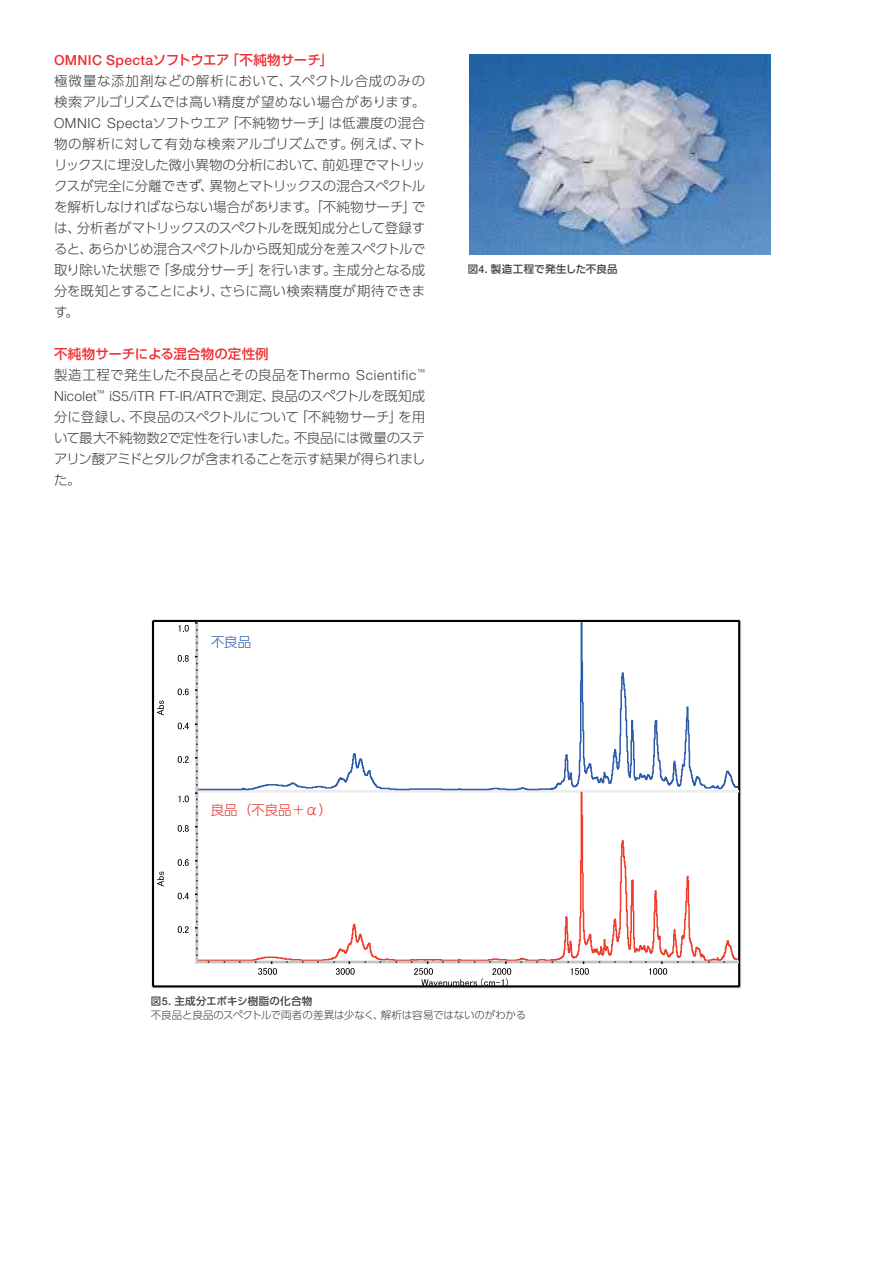
<style>
.page{position:relative;width:893px;height:1263px;background:#fff}
.page>*{position:absolute;margin:0;border:0;box-sizing:border-box;transform-origin:0 0}
.t1{font:300 13.95px "Helvetica Neue LTW1 G";letter-spacing:.02em;color:#404042}
.t2{font:300 13.5px/21px "UD Shin Go Pro";letter-spacing:-.015em;color:#404042}
.t3{font:300 13.5px/21px "UD Shin Go Pro";letter-spacing:.015em;color:#404042}
.t4{font:300 13.5px "UD Shin Go Pro";color:#ee2e29}
.t5{font:300 13.5px "UD Shin Go Pro";color:#2856a7}
.t6{font:300 10.5px/13.5px "UD Shin Go Pro";letter-spacing:-.01em;color:#404042}
.t7{font:500 10.5px "UD Shin Go Pro";letter-spacing:.025em;color:#404042}
.s1{font-family:"Helvetica Neue LTW1 G";font-weight:500;font-size:13.95px;color:#ee3034}
.s2{font-weight:500;color:#ee3034}
.s3{font-family:"Helvetica Neue LTW1 G";font-size:13.95px}
.s4{font-family:"UD Shin Go Pro";font-size:13.5px}
.s5{font-family:"Helvetica Neue LTW1 G";font-size:10.8px}
.s6{font-weight:500}
.s7{font-family:"Helvetica Neue LTW1 G";font-weight:500;font-size:10.8px}
</style>
<div class="page">
<img style="left:469px;top:54px;width:301px;height:200px">
<svg style="left:151px;top:619px;width:589px;height:368px"></svg>
<hr style="left:739px;top:621px;width:1px;height:366px;background:#030000">
<hr style="left:197px;top:791px;width:542px;height:2px;background:#edecec">
<hr style="left:199px;top:790px;width:540px;height:1px;background:#edecec">
<svg style="left:196px;top:621px;width:400px;height:170px"></svg>
<svg style="left:594px;top:671px;width:145px;height:119px"></svg>
<hr style="left:196px;top:622px;width:2px;height:170px;background:#c2c3c5">
<hr style="left:195px;top:622px;width:2px;height:170px;background:#c2c3c5">
<svg style="left:178px;top:756px;width:11px;height:7px"></svg>
<svg style="left:178px;top:723px;width:11px;height:6px"></svg>
<svg style="left:195px;top:710px;width:2px;height:41px"></svg>
<svg style="left:178px;top:688px;width:11px;height:7px"></svg>
<svg style="left:195px;top:663px;width:2px;height:41px"></svg>
<svg style="left:178px;top:655px;width:11px;height:7px"></svg>
<svg style="left:195px;top:622px;width:2px;height:35px"></svg>
<svg style="left:178px;top:625px;width:11px;height:7px"></svg>
<svg style="left:157px;top:700px;width:7px;height:15px"></svg>
<svg style="left:198px;top:791px;width:411px;height:170px"></svg>
<hr style="left:196px;top:792px;width:2px;height:171px;background:#c2c3c5">
<hr style="left:195px;top:792px;width:2px;height:171px;background:#c2c3c5">
<svg style="left:178px;top:926px;width:11px;height:7px"></svg>
<svg style="left:195px;top:921px;width:2px;height:21px"></svg>
<svg style="left:178px;top:893px;width:11px;height:6px"></svg>
<svg style="left:195px;top:887px;width:2px;height:21px"></svg>
<svg style="left:178px;top:859px;width:11px;height:7px"></svg>
<svg style="left:178px;top:825px;width:11px;height:7px"></svg>
<svg style="left:195px;top:806px;width:2px;height:21px"></svg>
<svg style="left:195px;top:792px;width:2px;height:8px"></svg>
<svg style="left:178px;top:795px;width:11px;height:7px"></svg>
<svg style="left:157px;top:871px;width:7px;height:15px"></svg>
<hr style="left:196px;top:961px;width:543px;height:2px;background:#c2c3c5">
<svg style="left:607px;top:839px;width:132px;height:136px"></svg>
<svg style="left:567px;top:961px;width:22px;height:14px"></svg>
<svg style="left:333px;top:961px;width:22px;height:14px"></svg>
<svg style="left:255px;top:961px;width:22px;height:14px"></svg>
<svg style="left:411px;top:961px;width:100px;height:26px"></svg>
<p class="t2" style="left:54px;top:49px;width:373px"><span class="s1">OMNIC Specta</span><span class="s2">ソフトウエア「不純物サーチ」<br></span>極微量な添加剤などの解析において、スペクトル合成のみの検索アルゴリズムでは高い精度が望めない場合があります。<br><span class="s3">OMNIC Specta</span>ソフトウエア「不純物サーチ」は低濃度の混合物の解析に対して有効な検索アルゴリズムです。例えば、マトリックスに埋没した微小異物の分析において、前処理でマトリックスが完全に分離できず、異物とマトリックスの混合スペクトルを解析しなければならない場合があります。「不純物サーチ」では、分析者がマトリックスのスペクトルを既知成分として登録すると、あらかじめ混合スペクトルから既知成分を差スペクトルで取り除いた状態で「多成分サーチ」を行います。主成分となる成分を既知とすることにより、さらに高い検索精度が期待できます。</p>
<p class="t3" style="left:54px;top:343px;width:373px"><span class="s2">不純物サーチによる混合物の定性例<br></span>製造工程で発生した不良品とその良品を<span class="s3">Thermo Scientific</span><sup>™</sup></p>
<p class="t1" style="left:54px;top:387px;width:373px">Nicolet<sup>™</sup> iS5/iTR FT-IR/ATR<span class="s4">で測定、良品のスペクトルを既知成</span></p>
<p class="t2" style="left:54px;top:406px;width:373px;text-align:justify">分に登録し、不良品のスペクトルについて「不純物サーチ」を用いて最大不純物数<span class="s3">2</span>で定性を行いました。不良品には微量のステアリン酸アミドとタルクが含まれることを示す結果が得られました。</p>
<p class="t7" style="left:468px;top:261px;width:152px">図<span class="s5">4.</span> 製造工程で発生した不良品</p>
<p class="t5" style="left:211px;top:631px;width:42px">不良品</p>
<p class="t4" style="left:211px;top:799px;width:123px">良品（不良品＋α）</p>
<p class="t6" style="left:151px;top:994px;width:377px"><span class="s6">図</span><span class="s7">5.</span> <span class="s6">主成分エポキシ樹脂の化合物<br></span>不良品と良品のスペクトルで両者の差異は少なく、解析は容易ではないのがわかる</p>
</div>
